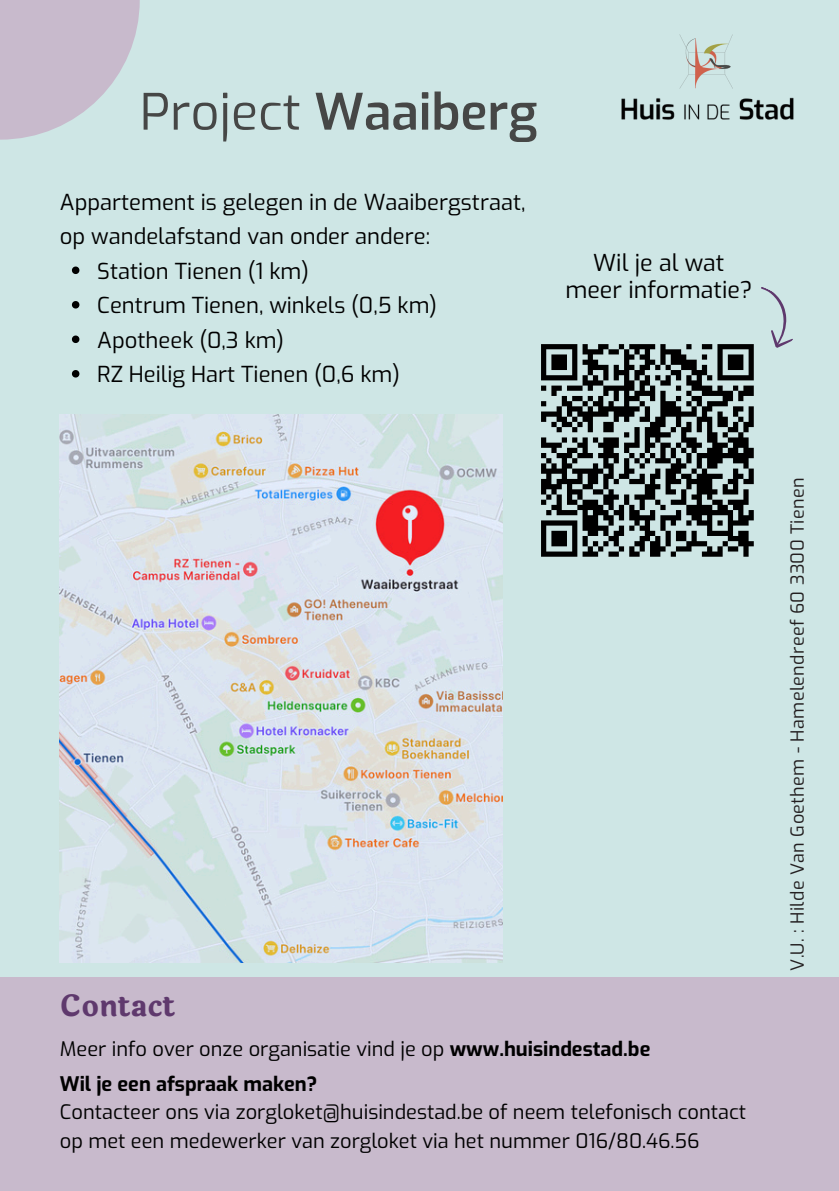
<style>
.page{position:relative;width:839px;height:1191px;background:#fff}
.page>*{position:absolute;margin:0;border:0;box-sizing:border-box;transform-origin:0 0}
.t1{font:600 50px "Exo";color:#464746}
.t2{font:700 29.2px "Laila";color:#5f396d}
.t3{font:23.2px/27px "Exo";color:#000;text-align:center}
.t4{font:22px/34.4px "Exo";color:#000}
.t5{font:20px/28.4px "Exo";color:#000}
.t6{font:700 20px "Exo";color:#000}
.t7{font:18px "Exo";letter-spacing:.02em;color:#231f20}
.s1{font-weight:400}
.s2{font-weight:700}
</style>
<div class="page">
<div style="left:0;top:0;width:838px;height:1191px;background:#cee6e5"></div>
<img style="left:621px;top:97px;width:173px;height:23px">
<img style="left:60px;top:415px;width:442px;height:547px">
<svg style="left:761px;top:287px;width:32px;height:61px"></svg>
<img style="left:679px;top:34px;width:54px;height:55px">
<svg style="left:0;top:0;width:140px;height:140px;fill:#c8bacc"></svg>
<svg style="left:72px;top:267px;width:7px;height:7px"></svg>
<svg style="left:72px;top:301px;width:7px;height:8px"></svg>
<svg style="left:72px;top:336px;width:7px;height:7px"></svg>
<svg style="left:72px;top:370px;width:7px;height:8px"></svg>
<div style="left:0;top:978px;width:838px;height:213px;background:#c8bacc"></div>
<div style="left:530px;top:334px;width:234px;height:233px;background:#cee6e5"></div>
<svg style="left:541px;top:344px;width:213px;height:213px"></svg>
<h3 class="t1" style="left:140px;top:80px;width:399px"><span class="s1">Project</span> Waaiberg</h3>
<p class="t4" style="left:60px;top:185px;width:467px">Appartement is gelegen in de Waaibergstraat, op wandelafstand van onder andere:</p>
<h3 class="t4" style="left:97px;top:254px;width:213px">Station Tienen (1 km)</h3>
<p class="t4" style="left:97px;top:288px;width:341px">Centrum Tienen, winkels (0,5 km)</p>
<p class="t4" style="left:97px;top:323px;width:188px">Apotheek (0,3 km)</p>
<p class="t4" style="left:97px;top:357px;width:304px">RZ Heilig Hart Tienen (0,6 km)</p>
<p class="t3" style="left:565px;top:249px;width:188px">Wil je al wat meer informatie?</p>
<h2 class="t2" style="left:60px;top:984px;width:117px">Contact</h2>
<p class="t5" style="left:60px;top:1035px;width:592px">Meer info over onze organisatie vind je op <span class="s2">www.huisindestad.be</span></p>
<p class="t6" style="left:60px;top:1071px;width:259px">Wil je een afspraak maken?</p>
<p class="t5" style="left:60px;top:1098px;width:687px">Contacteer ons via zorgloket@huisindestad.be of neem telefonisch contact op met een medewerker van zorgloket via het nummer 016/80.46.56</p>
<p class="t7" style="left:785px;top:971px;width:495px;rotate:-90deg">V.U. : Hilde Van Goethem - Hamelendreef 60 3300 Tienen</p>
</div>
